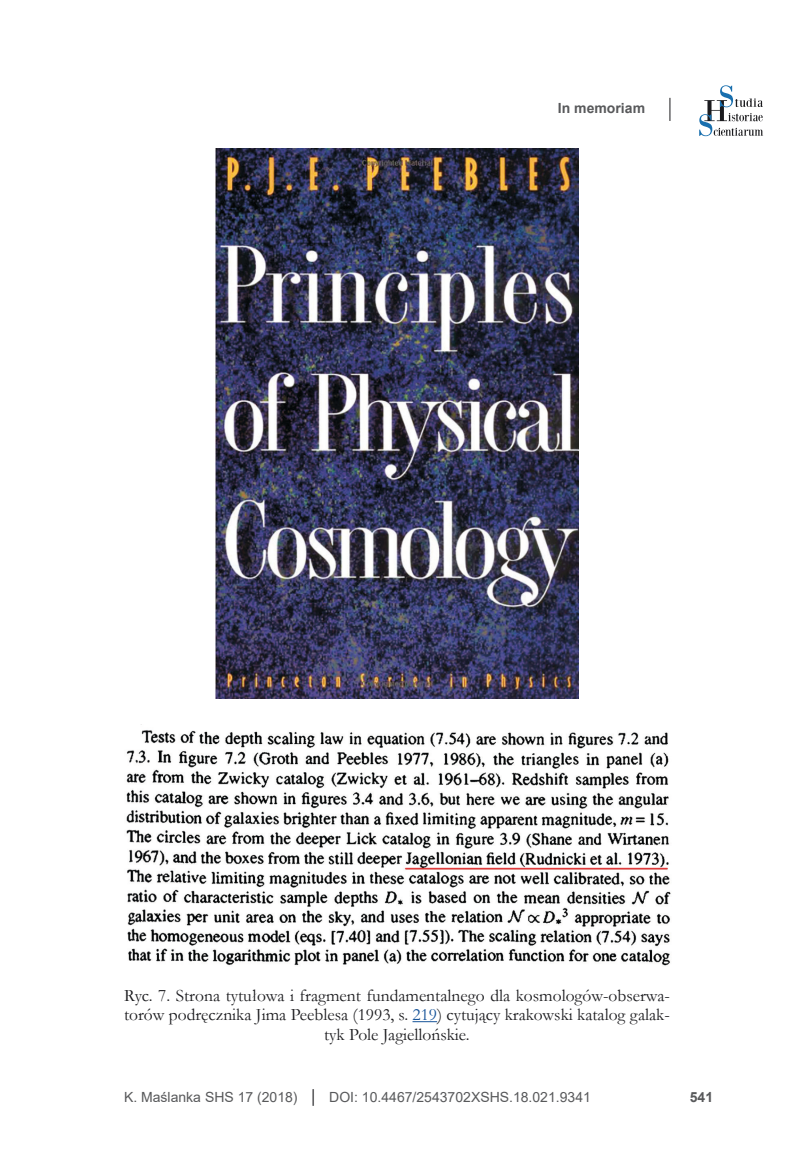
<style>
.page{position:relative;width:794px;height:1166px;background:#fff}
.page>*{position:absolute;margin:0;border:0;box-sizing:border-box;transform-origin:0 0}
.t1{font:17.5px/19.2px "Garamond";color:#1b1b1e;text-align:center}
.t2{font:14px "Arial";color:#58595b}
.t3{font:700 14px "Arial";color:#58595b}
.s1{color:#175499}
.s2{font-size:17.5px;color:#1b1b1e}
</style>
<div class="page">
<svg style="left:699px;top:85px;width:64px;height:51px"></svg>
<svg style="left:669px;top:98px;width:1px;height:23px"></svg>
<svg style="left:412px;top:1021px;width:25px;height:1px"></svg>
<img style="left:216px;top:149px;width:362px;height:550px">
<img style="left:126px;top:730px;width:545px;height:236px">
<p class="t3" style="left:558px;top:99px;width:89px">In memoriam</p>
<p class="t1" style="left:124px;top:985px;width:547px">Ryc. 7. Strona tytułowa i fragment fundamentalnego dla kosmologów-obserwa&shy;torów podręcznika Jima Peeblesa (1993, s. <span class="s1">219</span>) cytujący krakowski katalog galak&shy;tyk Pole Jagiellońskie.</p>
<p class="t2" style="left:124px;top:1087px;width:468px">K. Maślanka SHS 17 (2018) <span class="s2">|</span> DOI: 10.4467/2543702XSHS.18.021.9341</p>
<p class="t3" style="left:690px;top:1087px;width:25px">541</p>
</div>
